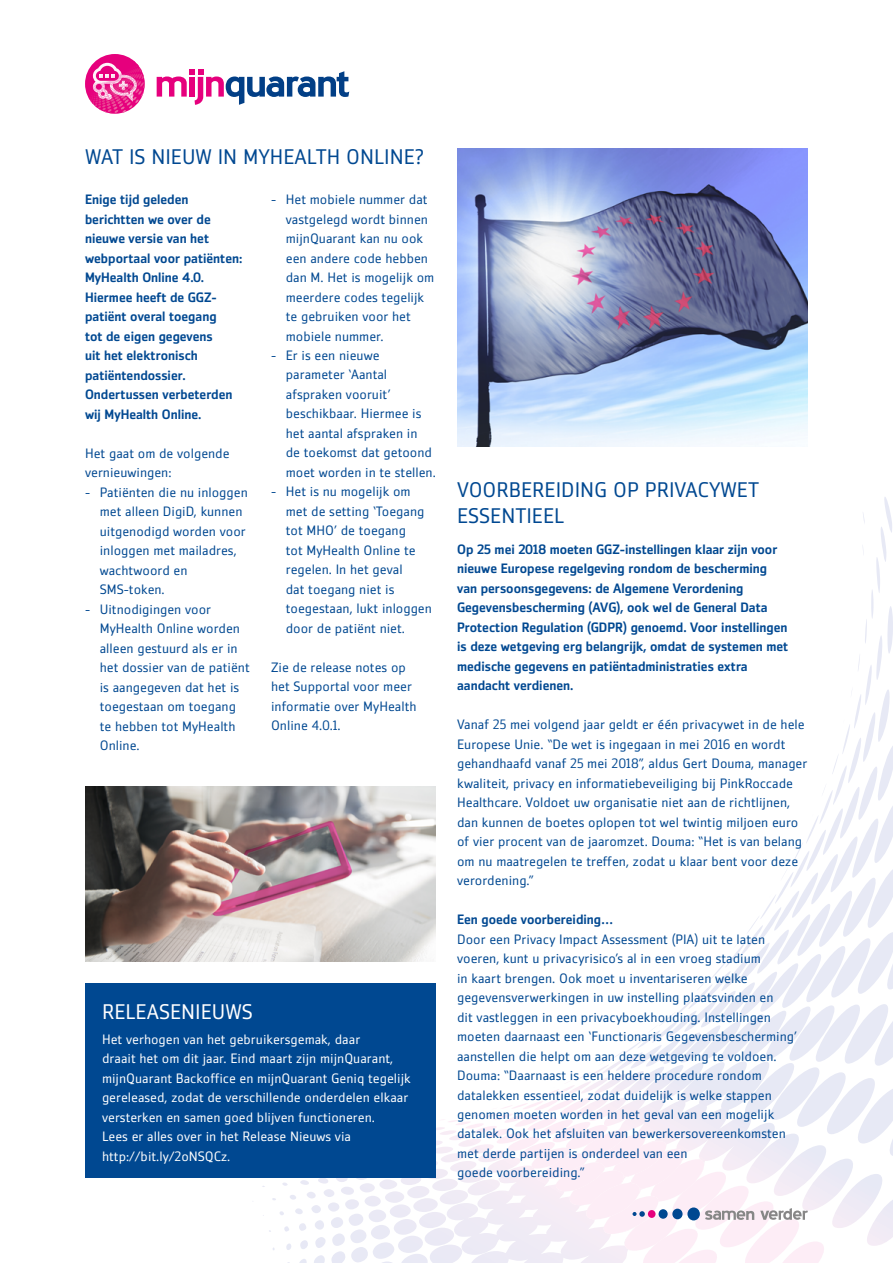
<style>
.page{position:relative;width:893px;height:1263px;background:#fff}
.page>*{position:absolute;margin:0;border:0;box-sizing:border-box;transform-origin:0 0}
.t1{font:21px/25.5px "Zemestro Pro";color:#004891}
.t2{font:21px "Zemestro Pro";color:#fff}
.t3{font:13.5px/19.5px "Zemestro Pro";color:#004891}
.t4{font:500 13.5px/19.5px "Zemestro Pro";color:#004891}
.t5{font:13.5px/19.5px "Zemestro Pro";color:#fff}
</style>
<div class="page">
<svg style="left:832px;top:497px;width:61px;height:308px"></svg>
<img style="left:457px;top:149px;width:351px;height:297px">
<div style="left:85px;top:983px;width:351px;height:195px;background:#004891"></div>
<svg style="left:431px;top:1113px;width:398px;height:150px"></svg>
<svg style="left:85px;top:54px;width:60px;height:60px"></svg>
<svg style="left:86px;top:59px;width:57px;height:55px"></svg>
<svg style="left:157px;top:70px;width:192px;height:35px"></svg>
<img style="left:85px;top:786px;width:351px;height:176px">
<h1 class="t1" style="left:85px;top:144px;width:340px">WAT IS NIEUW IN MYHEALTH ONLINE?</h1>
<p class="t4" style="left:85px;top:190px;width:159px">Enige tijd geleden berichtten we over de nieuwe versie van het webportaal voor patiënten:<br>MyHealth Online 4.0.<br>Hiermee heeft de GGZ&shy;patiënt overal toegang<br>tot de eigen gegevens<br>uit het elektronisch patiëntendossier.<br>Ondertussen verbeterden wij MyHealth Online.</p>
<p class="t3" style="left:85px;top:443px;width:146px">Het gaat om de volgende vernieuwingen:</p>
<p class="t3" style="left:100px;top:482px;width:150px;text-indent:-15px">- Patiënten die nu inloggen met alleen DigiD, kunnen uitgenodigd worden voor inloggen met mailadres, wachtwoord en<br>SMS-token.</p>
<p class="t3" style="left:100px;top:599px;width:152px;text-indent:-15px">- Uitnodigingen voor<br>MyHealth Online worden alleen gestuurd als er in het dossier van de patiënt is aangegeven dat het is toegestaan om toegang te hebben tot MyHealth<br>Online.</p>
<p class="t3" style="left:286px;top:190px;width:150px;text-indent:-15px">- Het mobiele nummer dat vastgelegd wordt binnen mijnQuarant kan nu ook een andere code hebben dan M. Het is mogelijk om meerdere codes tegelijk te gebruiken voor het mobiele nummer.</p>
<p class="t3" style="left:286px;top:346px;width:151px;text-indent:-15px">- Er is een nieuwe parameter ‘Aantal afspraken vooruit’ beschikbaar. Hiermee is het aantal afspraken in<br>de toekomst dat getoond moet worden in te stellen.</p>
<p class="t3" style="left:286px;top:482px;width:148px;text-indent:-15px">- Het is nu mogelijk om met de setting ‘Toegang tot MHO’ de toegang<br>tot MyHealth Online te regelen. In het geval<br>dat toegang niet is toegestaan, lukt inloggen door de patiënt niet.</p>
<p class="t3" style="left:271px;top:657px;width:147px">Zie de release notes op het Supportal voor meer informatie over MyHealth<br>Online 4.0.1.</p>
<h1 class="t2" style="left:102px;top:999px;width:152px">RELEASENIEUWS</h1>
<p class="t5" style="left:102px;top:1029px;width:310px">Het verhogen van het gebruikersgemak, daar<br>draait het om dit jaar. Eind maart zijn mijnQuarant, mijnQuarant Backoffice en mijnQuarant Geniq tegelijk gereleased, zodat de verschillende onderdelen elkaar versterken en samen goed blijven functioneren.<br>Lees er alles over in het Release Nieuws via http://bit.ly/2oNSQCz.</p>
<h1 class="t1" style="left:457px;top:477px;width:304px">VOORBEREIDING OP PRIVACYWET<br>ESSENTIEEL</h1>
<p class="t4" style="left:457px;top:539px;width:333px">Op 25 mei 2018 moeten GGZ-instellingen klaar zijn voor nieuwe Europese regelgeving rondom de bescherming van persoonsgegevens: de Algemene Verordening Gegevensbescherming (AVG), ook wel de General Data Protection Regulation (GDPR) genoemd. Voor instellingen is deze wetgeving erg belangrijk, omdat de systemen met medische gegevens en patiëntadministraties extra aandacht verdienen.</p>
<p class="t3" style="left:457px;top:715px;width:352px">Vanaf 25 mei volgend jaar geldt er één privacywet in de hele Europese Unie. “De wet is ingegaan in mei 2016 en wordt gehandhaafd vanaf 25 mei 2018”, aldus Gert Douma, manager kwaliteit, privacy en informatiebeveiliging bij PinkRoccade Healthcare. Voldoet uw organisatie niet aan de richtlijnen, dan kunnen de boetes oplopen tot wel twintig miljoen euro of vier procent van de jaaromzet. Douma: “Het is van belang om nu maatregelen te treffen, zodat u klaar bent voor deze verordening.”</p>
<p class="t4" style="left:457px;top:909px;width:158px">Een goede voorbereiding…</p>
<p class="t3" style="left:457px;top:929px;width:341px">Door een Privacy Impact Assessment (PIA) uit te laten voeren, kunt u privacyrisico’s al in een vroeg stadium<br>in kaart brengen. Ook moet u inventariseren welke gegevensverwerkingen in uw instelling plaatsvinden en<br>dit vastleggen in een privacyboekhouding. Instellingen moeten daarnaast een ‘Functionaris Gegevensbescherming’ aanstellen die helpt om aan deze wetgeving te voldoen.<br>Douma: “Daarnaast is een heldere procedure rondom datalekken essentieel, zodat duidelijk is welke stappen genomen moeten worden in het geval van een mogelijk datalek. Ook het afsluiten van bewerkersovereenkomsten met derde partijen is onderdeel van een<br>goede voorbereiding.”</p>
</div>
